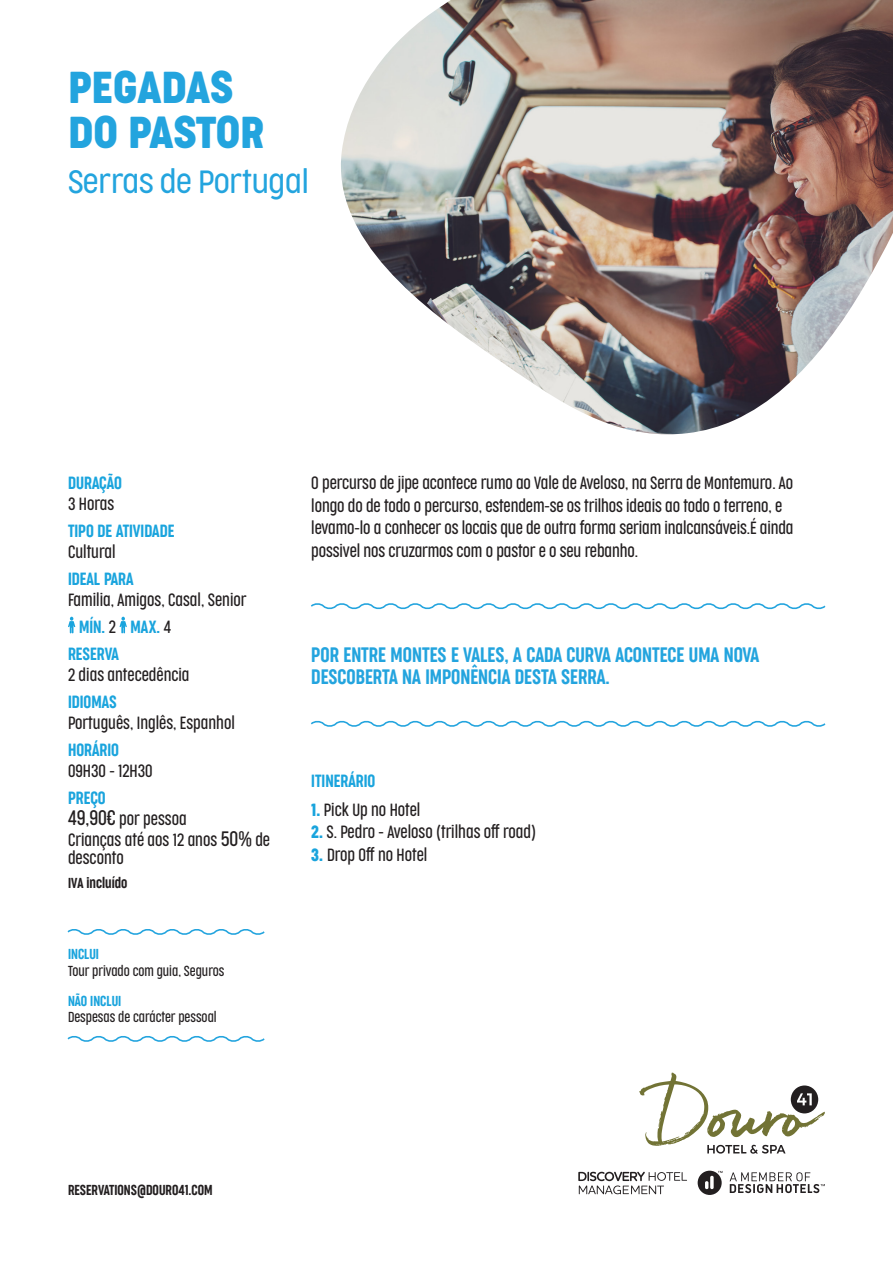
<style>
.page{position:relative;width:893px;height:1263px;background:#fff}
.page>*{position:absolute;margin:0;border:0;box-sizing:border-box;transform-origin:0 0}
.t1{font:42px "Cocogoose Condensed";color:#23a4de}
.t2{font:300 30px "Cocogoose Condensed";color:#23a4de}
.t3{font:300 19.5px/22.5px "Cocogoose Compressed";color:#23a4de}
.t4{font:300 16.5px/21px "Cocogoose Compressed";letter-spacing:-.005em;color:#231f20}
.t5{font:300 16.5px "Cocogoose Compressed";color:#1aa4dd}
.t6{font:300 13.5px "Cocogoose Compressed";color:#231f20}
.t7{font:300 13.5px "Cocogoose Compressed";color:#231f20}
.t8{font:300 13.5px "Cocogoose Compressed";color:#1aa4dd}
.s1{color:#231f20}
.s2{color:#1aa4dd}
.s3{font-size:19.5px}
.s4{font-weight:400;color:#1aa4dd}
</style>
<div class="page">
<img style="left:341px;top:0;width:552px;height:434px">
<svg style="left:68px;top:617px;width:7px;height:16px"></svg>
<svg style="left:120px;top:617px;width:7px;height:16px"></svg>
<svg style="left:311px;top:603px;width:515px;height:7px"></svg>
<svg style="left:311px;top:720px;width:515px;height:7px"></svg>
<svg style="left:67px;top:929px;width:198px;height:6px"></svg>
<svg style="left:67px;top:1036px;width:198px;height:6px"></svg>
<svg style="left:578px;top:1172px;width:109px;height:22px"></svg>
<svg style="left:698px;top:1171px;width:127px;height:24px"></svg>
<svg style="left:639px;top:1072px;width:186px;height:82px"></svg>
<p class="t1" style="left:68px;top:58px;width:166px">PEGADAS</p>
<p class="t1" style="left:68px;top:103px;width:198px">DO PASTOR</p>
<p class="t2" style="left:68px;top:162px;width:242px">Serras de Portugal</p>
<p class="t5" style="left:68px;top:472px;width:55px">DURAÇÃO</p>
<p class="t4" style="left:68px;top:494px;width:48px">3 Horas</p>
<p class="t5" style="left:68px;top:520px;width:108px">TIPO DE ATIVIDADE</p>
<p class="t4" style="left:68px;top:542px;width:49px">Cultural</p>
<p class="t5" style="left:68px;top:568px;width:67px">IDEAL PARA</p>
<p class="t4" style="left:68px;top:590px;width:180px">Familia, Amigos, Casal, Senior</p>
<p class="t5" style="left:79px;top:616px;width:94px">MÍN. <span class="s1">2</span> MAX. <span class="s1">4</span></p>
<p class="t4" style="left:68px;top:643px;width:123px"><span class="s2">RESERVA<br></span>2 dias antecedência</p>
<p class="t4" style="left:68px;top:691px;width:168px"><span class="s2">IDIOMAS<br></span>Português, Inglês, Espanhol</p>
<p class="t4" style="left:68px;top:739px;width:86px"><span class="s2">HORÁRIO<br></span>09H30 - 12H30</p>
<p class="t4" style="left:68px;top:788px;width:204px"><span class="s2">PREÇO<br></span><span class="s3">49,90€</span> por pessoa<br>Crianças até aos 12 anos <span class="s3">50%</span> de</p>
<p class="t4" style="left:68px;top:847px;width:57px">desconto</p>
<p class="t7" style="left:68px;top:874px;width:61px">IVA incluído</p>
<p class="t8" style="left:68px;top:945px;width:32px">INCLUI</p>
<p class="t6" style="left:68px;top:962px;width:158px">Tour privado com guia, Seguros</p>
<p class="t8" style="left:68px;top:992px;width:55px">NÃO INCLUI</p>
<p class="t6" style="left:68px;top:1008px;width:150px">Despesas de carácter pessoal</p>
<p class="t4" style="left:311px;top:472px;width:484px;line-height:22.5px">O percurso de jipe acontece rumo ao Vale de Aveloso, na Serra de Montemuro. Ao longo do de todo o percurso, estendem-se os trilhos ideais ao todo o terreno, e levamo-lo a conhecer os locais que de outra forma seriam inalcansáveis.É ainda possivel nos cruzarmos com o pastor e o seu rebanho.</p>
<p class="t3" style="left:311px;top:643px;width:449px">POR ENTRE MONTES E VALES, A CADA CURVA ACONTECE UMA NOVA<br>DESCOBERTA NA IMPONÊNCIA DESTA SERRA.</p>
<p class="t5" style="left:311px;top:770px;width:66px">ITINERÁRIO</p>
<p class="t4" style="left:311px;top:799px;width:111px"><span class="s4">1.</span> Pick Up no Hotel</p>
<p class="t4" style="left:311px;top:822px;width:226px"><span class="s4">2.</span> S. Pedro - Aveloso (trilhas off road)</p>
<p class="t4" style="left:311px;top:844px;width:118px"><span class="s4">3.</span> Drop Off no Hotel</p>
<p class="t7" style="left:68px;top:1181px;width:146px">RESERVATIONS@DOURO41.COM</p>
</div>
